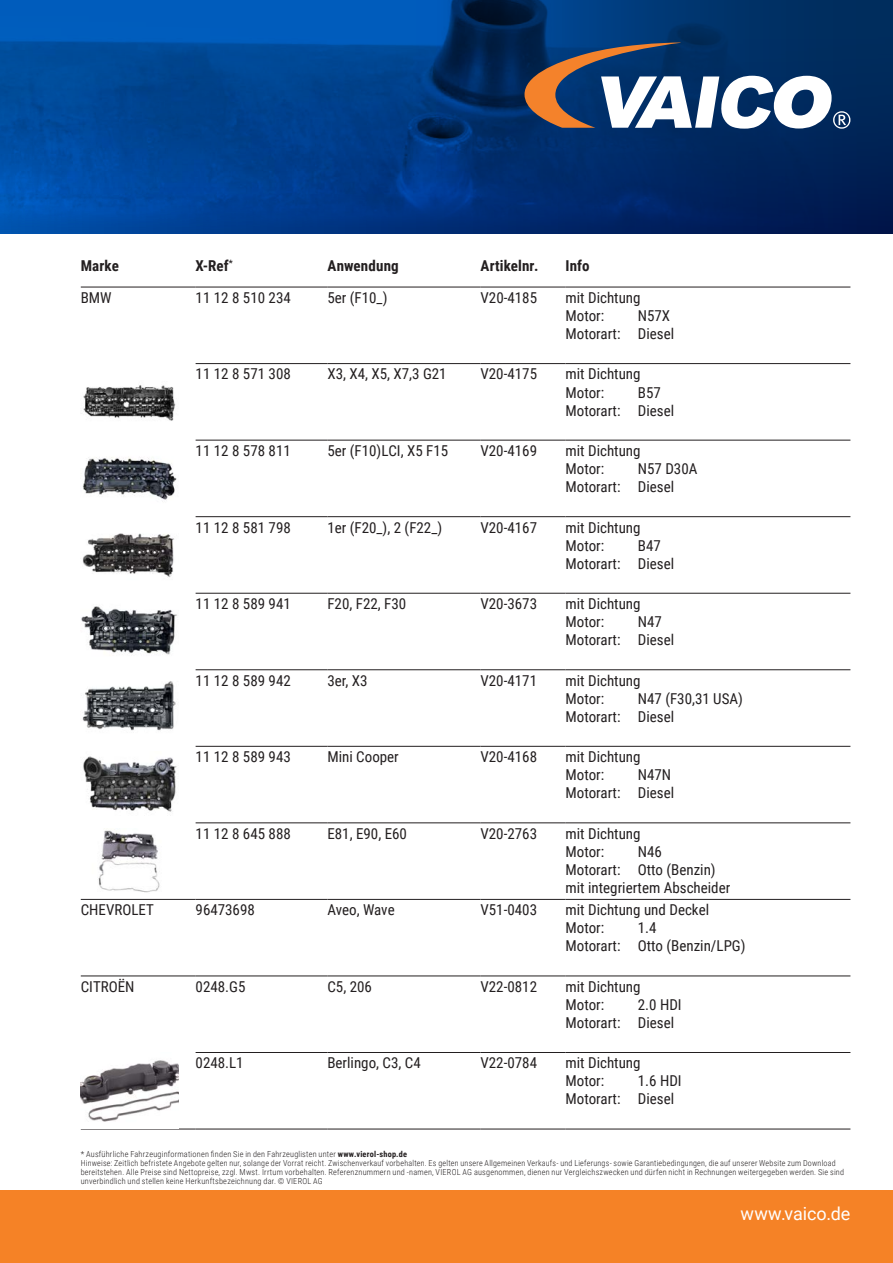
<style>
.page{position:relative;width:893px;height:1263px;background:#fff}
.page>*{position:absolute;margin:0;border:0;box-sizing:border-box;transform-origin:0 0}
.t1{font:18px "Roboto";color:#fff}
.t2{font:15px/18px "Roboto Condensed";color:#231f20}
.t3{font:700 15px "Roboto Condensed";letter-spacing:.01em;color:#231f20}
.t4{font:300 8.25px/9px "Roboto Condensed";letter-spacing:.025em;color:#231f20}
.s1{font-weight:700}
</style>
<div class="page">
<svg style="left:0;top:0;width:893px;height:234px"></svg>
<div style="left:0;top:1191px;width:893px;height:72px;background:#f58226"></div>
<svg style="left:524px;top:43px;width:326px;height:86px"></svg>
<hr style="left:81px;top:899px;width:115px;height:1px;background:#231f20">
<hr style="left:81px;top:976px;width:115px;height:1px;background:#231f20">
<hr style="left:81px;top:1129px;width:115px;height:1px;background:#231f20">
<hr style="left:196px;top:287px;width:131px;height:1px;background:#231f20">
<hr style="left:327px;top:287px;width:153px;height:1px;background:#231f20">
<hr style="left:480px;top:287px;width:86px;height:1px;background:#231f20">
<hr style="left:566px;top:287px;width:284px;height:1px;background:#231f20">
<hr style="left:196px;top:363px;width:131px;height:1px;background:#231f20">
<hr style="left:327px;top:363px;width:153px;height:1px;background:#231f20">
<hr style="left:480px;top:363px;width:86px;height:1px;background:#231f20">
<hr style="left:566px;top:363px;width:284px;height:1px;background:#231f20">
<hr style="left:196px;top:440px;width:131px;height:1px;background:#231f20">
<hr style="left:327px;top:440px;width:153px;height:1px;background:#231f20">
<hr style="left:480px;top:440px;width:86px;height:1px;background:#231f20">
<hr style="left:566px;top:440px;width:284px;height:1px;background:#231f20">
<hr style="left:196px;top:516px;width:131px;height:1px;background:#231f20">
<hr style="left:327px;top:516px;width:153px;height:1px;background:#231f20">
<hr style="left:480px;top:516px;width:86px;height:1px;background:#231f20">
<hr style="left:566px;top:516px;width:284px;height:1px;background:#231f20">
<hr style="left:196px;top:593px;width:131px;height:1px;background:#231f20">
<hr style="left:327px;top:593px;width:153px;height:1px;background:#231f20">
<hr style="left:480px;top:593px;width:86px;height:1px;background:#231f20">
<hr style="left:566px;top:593px;width:284px;height:1px;background:#231f20">
<hr style="left:196px;top:669px;width:131px;height:1px;background:#231f20">
<hr style="left:327px;top:669px;width:153px;height:1px;background:#231f20">
<hr style="left:480px;top:669px;width:86px;height:1px;background:#231f20">
<hr style="left:566px;top:669px;width:284px;height:1px;background:#231f20">
<hr style="left:196px;top:746px;width:131px;height:1px;background:#231f20">
<hr style="left:327px;top:746px;width:153px;height:1px;background:#231f20">
<hr style="left:480px;top:746px;width:86px;height:1px;background:#231f20">
<hr style="left:566px;top:746px;width:284px;height:1px;background:#231f20">
<hr style="left:196px;top:823px;width:131px;height:1px;background:#231f20">
<hr style="left:327px;top:823px;width:153px;height:1px;background:#231f20">
<hr style="left:480px;top:823px;width:86px;height:1px;background:#231f20">
<hr style="left:566px;top:823px;width:284px;height:1px;background:#231f20">
<hr style="left:196px;top:899px;width:131px;height:1px;background:#231f20">
<hr style="left:327px;top:899px;width:153px;height:1px;background:#231f20">
<hr style="left:480px;top:899px;width:86px;height:1px;background:#231f20">
<hr style="left:566px;top:899px;width:284px;height:1px;background:#231f20">
<hr style="left:196px;top:976px;width:131px;height:1px;background:#231f20">
<hr style="left:327px;top:976px;width:153px;height:1px;background:#231f20">
<hr style="left:480px;top:976px;width:86px;height:1px;background:#231f20">
<hr style="left:566px;top:976px;width:284px;height:1px;background:#231f20">
<hr style="left:196px;top:1052px;width:131px;height:1px;background:#231f20">
<hr style="left:327px;top:1052px;width:153px;height:1px;background:#231f20">
<hr style="left:480px;top:1052px;width:86px;height:1px;background:#231f20">
<hr style="left:566px;top:1052px;width:284px;height:1px;background:#231f20">
<hr style="left:196px;top:1129px;width:131px;height:1px;background:#231f20">
<hr style="left:327px;top:1129px;width:153px;height:1px;background:#231f20">
<hr style="left:480px;top:1129px;width:86px;height:1px;background:#231f20">
<hr style="left:566px;top:1129px;width:284px;height:1px;background:#231f20">
<hr style="left:81px;top:287px;width:115px;height:1px;background:#231f20">
<img style="left:81px;top:385px;width:95px;height:36px">
<img style="left:82px;top:457px;width:95px;height:45px">
<img style="left:82px;top:533px;width:92px;height:45px">
<img style="left:81px;top:606px;width:96px;height:49px">
<img style="left:82px;top:681px;width:94px;height:50px">
<img style="left:83px;top:756px;width:94px;height:56px">
<img style="left:98px;top:830px;width:62px;height:63px">
<img style="left:81px;top:1060px;width:98px;height:62px">
<p class="t3" style="left:81px;top:255px;width:40px">Marke</p>
<p class="t3" style="left:196px;top:255px;width:39px">X-Ref<sup>*</sup></p>
<p class="t3" style="left:327px;top:255px;width:73px">Anwendung</p>
<p class="t3" style="left:480px;top:255px;width:59px">Artikelnr.</p>
<p class="t3" style="left:566px;top:255px;width:26px">Info</p>
<p class="t2" style="left:81px;top:288px;width:32px">BMW</p>
<p class="t2" style="left:196px;top:288px;width:97px">11 12 8 510 234</p>
<p class="t2" style="left:327px;top:288px;width:61px">5er (F10_)</p>
<p class="t2" style="left:480px;top:288px;width:58px">V20-4185</p>
<p class="t2" style="left:566px;top:288px;width:77px">mit Dichtung<br>Motor:</p>
<p class="t2" style="left:566px;top:306px;width:110px;text-align:right">N57X<br>Motorart: Diesel</p>
<p class="t2" style="left:196px;top:365px;width:97px">11 12 8 571 308</p>
<p class="t2" style="left:327px;top:365px;width:121px">X3, X4, X5, X7,3 G21</p>
<p class="t2" style="left:480px;top:365px;width:58px">V20-4175</p>
<p class="t2" style="left:566px;top:365px;width:77px">mit Dichtung<br>Motor:</p>
<p class="t2" style="left:566px;top:383px;width:110px;text-indent:72px">B57<br>Motorart: Diesel</p>
<p class="t2" style="left:196px;top:441px;width:97px">11 12 8 578 811</p>
<p class="t2" style="left:327px;top:441px;width:122px">5er (F10)LCI, X5 F15</p>
<p class="t2" style="left:480px;top:441px;width:58px">V20-4169</p>
<p class="t2" style="left:566px;top:441px;width:77px">mit Dichtung<br>Motor:</p>
<p class="t2" style="left:566px;top:459px;width:133px;text-indent:72px">N57 D30A<br>Motorart: Diesel</p>
<p class="t2" style="left:196px;top:518px;width:97px">11 12 8 581 798</p>
<p class="t2" style="left:327px;top:518px;width:116px">1er (F20_), 2 (F22_)</p>
<p class="t2" style="left:480px;top:518px;width:58px">V20-4167</p>
<p class="t2" style="left:566px;top:518px;width:77px">mit Dichtung<br>Motor:</p>
<p class="t2" style="left:566px;top:536px;width:110px;text-indent:72px">B47<br>Motorart: Diesel</p>
<p class="t2" style="left:196px;top:594px;width:97px">11 12 8 589 941</p>
<p class="t2" style="left:327px;top:594px;width:80px">F20, F22, F30</p>
<p class="t2" style="left:480px;top:594px;width:58px">V20-3673</p>
<p class="t2" style="left:566px;top:594px;width:77px">mit Dichtung<br>Motor:</p>
<p class="t2" style="left:566px;top:612px;width:110px;text-indent:72px">N47<br>Motorart: Diesel</p>
<p class="t2" style="left:196px;top:671px;width:97px">11 12 8 589 942</p>
<p class="t2" style="left:327px;top:671px;width:42px">3er, X3</p>
<p class="t2" style="left:480px;top:671px;width:58px">V20-4171</p>
<p class="t2" style="left:566px;top:671px;width:77px">mit Dichtung<br>Motor:</p>
<p class="t2" style="left:566px;top:689px;width:179px;text-indent:72px">N47 (F30,31 USA)<br>Motorart: Diesel</p>
<p class="t2" style="left:196px;top:747px;width:97px">11 12 8 589 943</p>
<p class="t2" style="left:327px;top:747px;width:73px">Mini Cooper</p>
<p class="t2" style="left:480px;top:747px;width:58px">V20-4168</p>
<p class="t2" style="left:566px;top:747px;width:77px">mit Dichtung<br>Motor:</p>
<p class="t2" style="left:566px;top:765px;width:110px;text-align:right">N47N<br>Motorart: Diesel</p>
<p class="t2" style="left:196px;top:824px;width:97px">11 12 8 645 888</p>
<p class="t2" style="left:327px;top:824px;width:81px">E81, E90, E60</p>
<p class="t2" style="left:480px;top:824px;width:58px">V20-2763</p>
<p class="t2" style="left:566px;top:824px;width:77px">mit Dichtung<br>Motor:</p>
<p class="t2" style="left:566px;top:842px;width:166px;text-indent:72px">N46<br>Motorart: Otto (Benzin) mit integriertem Abscheider</p>
<p class="t2" style="left:81px;top:900px;width:75px">CHEVROLET</p>
<p class="t2" style="left:196px;top:900px;width:61px">96473698</p>
<p class="t2" style="left:327px;top:900px;width:69px">Aveo, Wave</p>
<p class="t2" style="left:480px;top:900px;width:58px">V51-0403</p>
<p class="t2" style="left:566px;top:900px;width:145px">mit Dichtung und Deckel<br>Motor:</p>
<p class="t2" style="left:566px;top:918px;width:182px;text-indent:72px">1.4<br>Motorart: Otto (Benzin/LPG)</p>
<p class="t2" style="left:81px;top:977px;width:55px">CITROËN</p>
<p class="t2" style="left:196px;top:977px;width:51px">0248.G5</p>
<p class="t2" style="left:327px;top:977px;width:46px">C5, 206</p>
<p class="t2" style="left:480px;top:977px;width:58px">V22-0812</p>
<p class="t2" style="left:566px;top:977px;width:77px">mit Dichtung<br>Motor:</p>
<p class="t2" style="left:566px;top:995px;width:118px;text-indent:72px">2.0 HDI<br>Motorart: Diesel</p>
<p class="t2" style="left:196px;top:1053px;width:50px">0248.L1</p>
<p class="t2" style="left:327px;top:1053px;width:95px">Berlingo, C3, C4</p>
<p class="t2" style="left:480px;top:1053px;width:58px">V22-0784</p>
<p class="t2" style="left:566px;top:1053px;width:77px">mit Dichtung<br>Motor:</p>
<p class="t2" style="left:566px;top:1071px;width:118px;text-indent:72px">1.6 HDI<br>Motorart: Diesel</p>
<p class="t4" style="left:81px;top:1149px;width:765px">* Ausführliche Fahrzeuginformationen finden Sie in den Fahrzeuglisten unter <span class="s1">www.vierol-shop.de<br></span>Hinweise: Zeitlich befristete Angebote gelten nur, solange der Vorrat reicht. Zwischenverkauf vorbehalten. Es gelten unsere Allgemeinen Verkaufs- und Lieferungs- sowie Garantiebedingungen, die auf unserer Website zum Download bereitstehen. Alle Preise sind Nettopreise, zzgl. Mwst. Irrtum vorbehalten. Referenznummern und -namen, VIEROL AG ausgenommen, dienen nur Vergleichszwecken und dürfen nicht in Rechnungen weitergegeben werden. Sie sind unverbindlich und stellen keine Herkunftsbezeichnung dar. © VIEROL AG</p>
<p class="t1" style="left:740px;top:1201px;width:112px">www.vaico.de</p>
</div>
